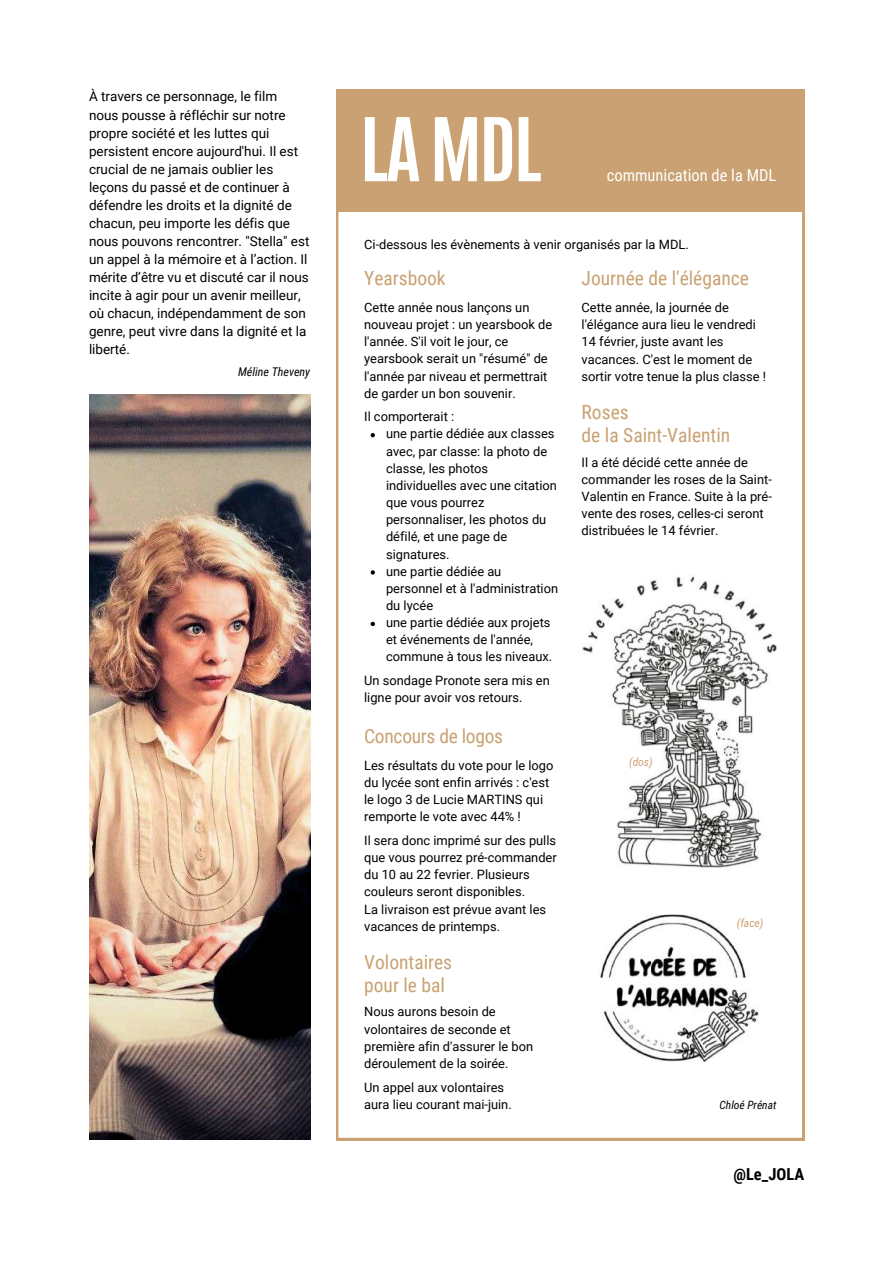
<style>
.page{position:relative;width:894px;height:1264px;background:#fff}
.page>*{position:absolute;margin:0;border:0;box-sizing:border-box;transform-origin:0 0}
.t1{font:700 74.55px "Antonio";letter-spacing:-.03em;color:#fff}
.t2{font:19.5px/22.5px "Roboto Condensed";color:#caa172}
.t3{font:16.5px "Roboto Condensed";color:#fff}
.t4{font:700 16.5px "Roboto Condensed";color:#000}
.t5{font:13.5px/18px "Roboto";color:#000}
.t6{font:12.9px/17.1px "Roboto";color:#000}
.t7{font:italic 12px "Roboto Condensed";color:#000}
.t8{font:italic 11.4px "Roboto Condensed";color:#000}
.t9{font:italic 11.4px "Roboto Condensed";color:#caa172}
</style>
<div class="page">
<svg style="left:336px;top:211px;width:468px;height:929px"></svg>
<div style="left:336px;top:89px;width:468px;height:122px;background:#caa172"></div>
<img style="left:89px;top:394px;width:222px;height:745px">
<img style="left:581px;top:575px;width:195px;height:292px">
<img style="left:598px;top:912px;width:160px;height:149px">
<svg style="left:370px;top:433px;width:5px;height:4px"></svg>
<svg style="left:370px;top:570px;width:5px;height:4px"></svg>
<svg style="left:370px;top:621px;width:5px;height:5px"></svg>
<p class="t5" style="left:89px;top:88px;width:222px">À travers ce personnage, le film nous pousse à réfléchir sur notre propre société et les luttes qui persistent encore aujourd'hui. Il est crucial de ne jamais oublier les leçons du passé et de continuer à défendre les droits et la dignité de chacun, peu importe les défis que nous pouvons rencontrer. "Stella" est un appel à la mémoire et à l’action. Il mérite d’être vu et discuté car il nous incite à agir pour un avenir meilleur, où chacun, indépendamment de son genre, peut vivre dans la dignité et la liberté.</p>
<p class="t7" style="left:238px;top:365px;width:74px">Méline Theveny</p>
<h1 class="t1" style="left:360px;top:96px;width:183px">LAMDL</h1>
<p class="t3" style="left:606px;top:166px;width:171px">communication de la MDL</p>
<p class="t6" style="left:364px;top:236px;width:326px">Ci-dessous les évènements à venir organisés par la MDL.</p>
<h2 class="t2" style="left:364px;top:267px;width:83px">Yearsbook</h2>
<p class="t6" style="left:364px;top:299px;width:190px">Cette année nous lançons un nouveau projet : un yearsbook de l'année. S'il voit le jour, ce yearsbook serait un "résumé" de l'année par niveau et permettrait de garder un bon souvenir.</p>
<p class="t6" style="left:386px;top:408px;width:173px;text-indent:-22px">Il comporterait :<br>une partie dédiée aux classes avec, par classe: la photo de classe, les photos individuelles avec une citation que vous pourrez personnaliser, les photos du défilé, et une page de signatures.<br>une partie dédiée au personnel et à l'administration du lycée<br>une partie dédiée aux projets et événements de l'année, commune à tous les niveaux.</p>
<p class="t6" style="left:364px;top:672px;width:187px">Un sondage Pronote sera mis en ligne pour avoir vos retours.</p>
<h2 class="t2" style="left:364px;top:725px;width:140px">Concours de logos</h2>
<p class="t6" style="left:364px;top:756px;width:191px">Les résultats du vote pour le logo du lycée sont enfin arrivés : c'est le logo 3 de Lucie MARTINS qui remporte le vote avec 44% !</p>
<p class="t6" style="left:364px;top:832px;width:194px">Il sera donc imprimé sur des pulls que vous pourrez pré-commander du 10 au 22 fevrier. Plusieurs couleurs seront disponibles.<br>La livraison est prévue avant les vacances de printemps.</p>
<h2 class="t2" style="left:364px;top:951px;width:89px">Volontaires pour le bal</h2>
<p class="t6" style="left:364px;top:1003px;width:170px">Nous aurons besoin de volontaires de seconde et première afin d'assurer le bon déroulement de la soirée.</p>
<p class="t6" style="left:364px;top:1078px;width:149px">Un appel aux volontaires aura lieu courant mai-juin.</p>
<h2 class="t2" style="left:581px;top:267px;width:169px">Journée de l'élégance</h2>
<p class="t6" style="left:581px;top:299px;width:186px">Cette année, la journée de l'élégance aura lieu le vendredi<br>14 février, juste avant les vacances. C'est le moment de sortir votre tenue la plus classe !</p>
<h2 class="t2" style="left:581px;top:401px;width:150px">Roses<br>de la Saint-Valentin</h2>
<p class="t6" style="left:581px;top:453px;width:192px">Il a été décidé cette année de commander les roses de la Saint-<br>Valentin en France. Suite à la pré&shy;vente des roses, celles-ci seront distribuées le 14 février.</p>
<p class="t9" style="left:629px;top:755px;width:25px">(dos)</p>
<p class="t9" style="left:736px;top:916px;width:28px">(face)</p>
<p class="t8" style="left:719px;top:1098px;width:58px">Chloé Prénat</p>
<p class="t4" style="left:733px;top:1164px;width:72px">@Le_JOLA</p>
</div>
